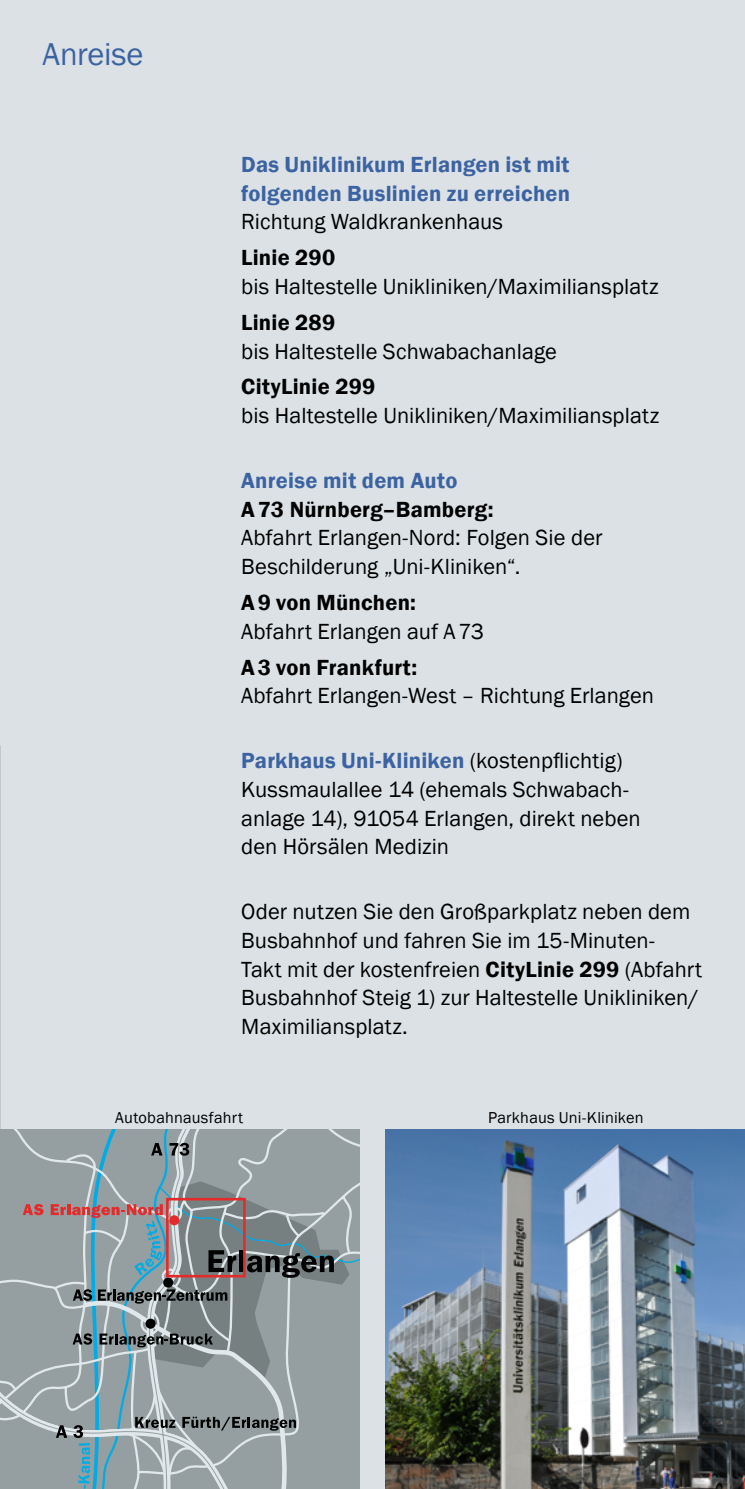
<style>
.page{position:relative;width:745px;height:1489px;background:#fff}
.page>*{position:absolute;margin:0;border:0;box-sizing:border-box;transform-origin:0 0}
.t1{font:32.5px "Franklin Gothic";letter-spacing:-.005em;color:#3c63a1}
.t2{font:22.5px/28.8px "Franklin Gothic";letter-spacing:.005em;color:#000}
.t3{font:600 22.5px "Franklin Gothic";letter-spacing:.01em;color:#000}
.t4{font:600 22.5px/28.8px "Franklin Gothic";letter-spacing:.01em;color:#3c63a1}
.t5{font:16.25px "Franklin Gothic";letter-spacing:.015em;color:#000}
.s1{font-weight:600;color:#3c63a1}
.s2{font-weight:600}
</style>
<div class="page">
<div style="left:0;top:0;width:744px;height:1488px;background:#dbe1e5"></div>
<svg style="left:0;top:1129px;width:359px;height:359px;background:#95a2a5"></svg>
<svg style="left:151px;top:1142px;width:11px;height:13px"></svg>
<svg style="left:169px;top:1142px;width:20px;height:13px"></svg>
<svg style="left:56px;top:1425px;width:11px;height:12px"></svg>
<svg style="left:121px;top:1382px;width:175px;height:96px;background:#99a2a5"></svg>
<svg style="left:23px;top:1203px;width:21px;height:12px"></svg>
<svg style="left:73px;top:1424px;width:17px;height:64px"></svg>
<svg style="left:51px;top:1181px;width:308px;height:195px;background:#899295"></svg>
<img style="left:385px;top:1129px;width:359px;height:359px">
<h1 class="t1" style="left:43px;top:34px;width:102px">Anreise</h1>
<p class="t4" style="left:241px;top:150px;width:330px">Das Uniklinikum Erlangen ist mit folgenden Buslinien zu erreichen</p>
<p class="t2" style="left:241px;top:208px;width:263px">Richtung Waldkrankenhaus</p>
<p class="t3" style="left:241px;top:244px;width:95px">Linie 290</p>
<p class="t2" style="left:241px;top:272px;width:418px">bis Haltestelle Unikliniken/Maximiliansplatz</p>
<p class="t3" style="left:241px;top:308px;width:95px">Linie 289</p>
<p class="t2" style="left:241px;top:337px;width:317px">bis Haltestelle Schwabachanlage</p>
<p class="t3" style="left:241px;top:373px;width:135px">CityLinie 299</p>
<p class="t2" style="left:241px;top:402px;width:419px">bis Haltestelle Unikliniken/Maximiliansplatz</p>
<p class="t4" style="left:241px;top:466px;width:218px">Anreise mit dem Auto</p>
<p class="t3" style="left:241px;top:495px;width:253px">A73 Nürnberg–Bamberg:</p>
<p class="t2" style="left:241px;top:524px;width:362px">Abfahrt Erlangen-Nord: Folgen Sie der<br>Beschilderung „Uni-Kliniken“.</p>
<p class="t3" style="left:241px;top:588px;width:176px">A9 von München:</p>
<p class="t2" style="left:241px;top:617px;width:244px">Abfahrt Erlangen auf A73</p>
<p class="t3" style="left:241px;top:653px;width:177px">A3 von Frankfurt:</p>
<p class="t2" style="left:241px;top:682px;width:414px">Abfahrt Erlangen-West – Richtung Erlangen</p>
<p class="t2" style="left:241px;top:746px;width:401px"><span class="s1">Parkhaus Uni-Kliniken</span> (kostenpflichtig)<br>Kussmaulallee 14 (ehemals Schwabach&shy;anlage 14), 91054 Erlangen, direkt neben den Hörsälen Medizin</p>
<p class="t2" style="left:241px;top:897px;width:462px">Oder nutzen Sie den Großparkplatz neben dem Busbahnhof und fahren Sie im 15-Minuten-<br>Takt mit der kostenfreien <span class="s2">CityLinie 299</span> (Abfahrt Busbahnhof Steig 1) zur Haltestelle Unikliniken/ Maximiliansplatz.</p>
<p class="t5" style="left:115px;top:1107px;width:129px">Autobahnausfahrt</p>
<p class="t5" style="left:487px;top:1107px;width:157px">Parkhaus Uni-Kliniken</p>
</div>
